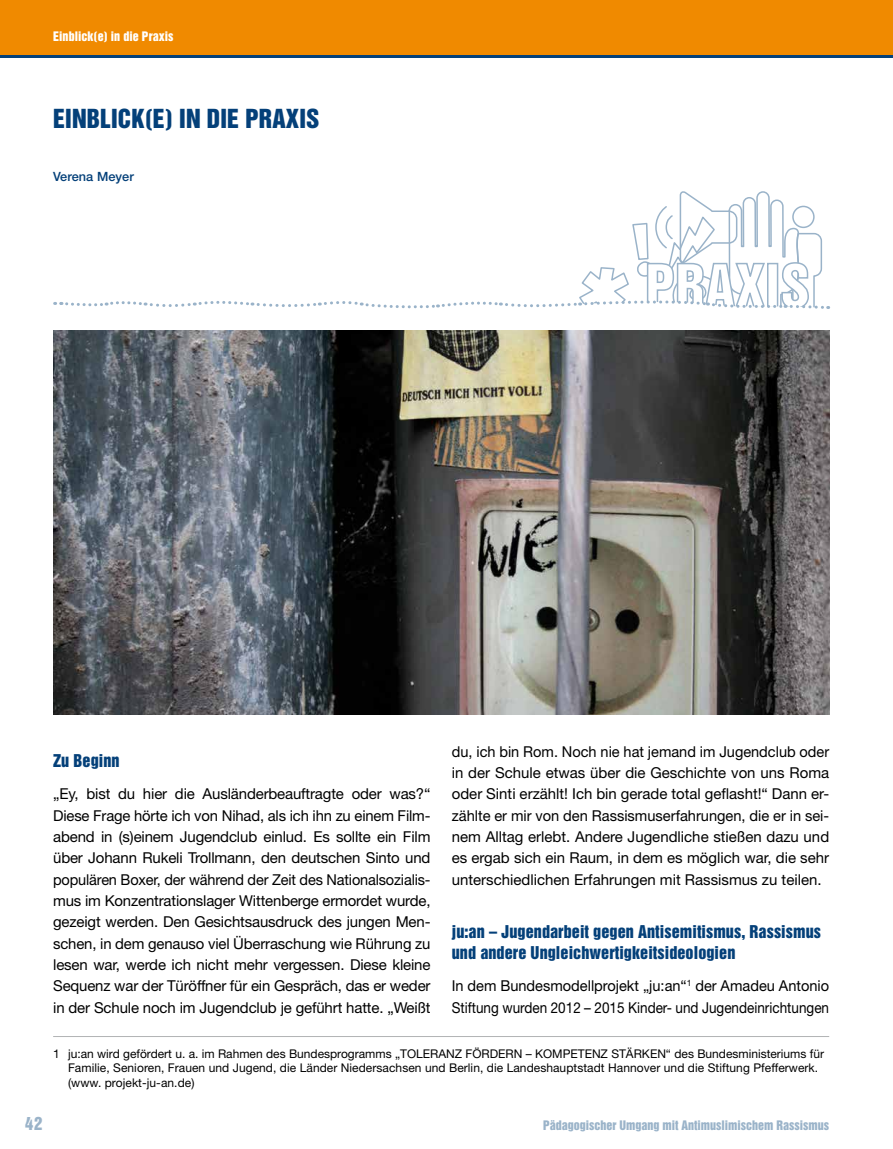
<style>
.page{position:relative;width:893px;height:1149px;background:#fff}
.page>*{position:absolute;margin:0;border:0;box-sizing:border-box;transform-origin:0 0}
.t1{font:24px "Helvetica Inserat LT";letter-spacing:.005em;color:#044079}
.t2{font:16.5px "Helvetica Inserat LT";color:#9ab3c9}
.t3{font:16.2px/21px "Helvetica Inserat LT";letter-spacing:.005em;color:#044079}
.t4{font:15px/21.3px "Helvetica Neue LT";color:#000;text-align:justify}
.t5{font:500 12.75px "Helvetica Neue LT";letter-spacing:.005em;color:#044079}
.t6{font:12px/14.7px "Helvetica Neue LT";letter-spacing:.005em;color:#000}
.t7{font:12px "Helvetica Inserat LT";color:#9ab3c9}
.t8{font:12px "Helvetica Inserat LT";letter-spacing:.005em;color:#fff}
</style>
<div class="page">
<svg style="left:55px;top:191px;width:774px;height:118px"></svg>
<img style="left:53px;top:330px;width:776px;height:383px">
<hr style="left:53px;top:1035px;width:776px;height:1px;background:#b1b3b4">
<div style="left:0;top:0;width:893px;height:56px;background:#f08a00"></div>
<hr style="left:0;top:55px;width:893px;height:2px;background:#044079">
<p class="t8" style="left:53px;top:29px;width:122px">Einblick(e) in die Praxis</p>
<h1 class="t1" style="left:53px;top:104px;width:268px">EINBLICK(E) IN DIE PRAXIS</h1>
<p class="t5" style="left:53px;top:169px;width:82px">Verena Meyer</p>
<p class="t3" style="left:53px;top:750px;width:68px">Zu Beginn</p>
<p class="t4" style="left:53px;top:782px;width:379px">„Ey, bist du hier die Ausländerbeauftragte oder was?“ Diese Frage hörte ich von Nihad, als ich ihn zu einem Film&shy;abend in (s)einem Jugendclub einlud. Es sollte ein Film über Johann Rukeli Trollmann, den deutschen Sinto und populären Boxer, der während der Zeit des Nationalsozialis&shy;mus im Konzentrationslager Wittenberge ermordet wurde, gezeigt werden. Den Gesichtsausdruck des jungen Men&shy;schen, in dem genauso viel Überraschung wie Rührung zu lesen war, werde ich nicht mehr vergessen. Diese kleine Sequenz war der Türöffner für ein Gespräch, das er weder in der Schule noch im Jugendclub je geführt hatte. „Weißt</p>
<p class="t4" style="left:452px;top:740px;width:379px">du, ich bin Rom. Noch nie hat jemand im Jugendclub oder in der Schule etwas über die Geschichte von uns Roma oder Sinti erzählt! Ich bin gerade total geflasht!“ Dann er&shy;zählte er mir von den Rassismuserfahrungen, die er in sei&shy;nem Alltag erlebt. Andere Jugendliche stießen dazu und es ergab sich ein Raum, in dem es möglich war, die sehr unterschiedlichen Erfahrungen mit Rassismus zu teilen.</p>
<p class="t3" style="left:452px;top:921px;width:371px">ju:an – Jugendarbeit gegen Antisemitismus, Rassismus und andere Ungleichwertigkeitsideologien</p>
<p class="t4" style="left:452px;top:974px;width:379px">In dem Bundesmodellprojekt „ju:an“<sup>1</sup> der Amadeu Antonio<br>Stiftung wurden 2012 – 2015 Kinder- und Jugendeinrichtungen</p>
<p class="t6" style="left:68px;top:1045px;width:757px;text-indent:-15px">1 ju:an wird gefördert u. a. im Rahmen des Bundesprogramms „TOLERANZ FÖRDERN – KOMPETENZ STÄRKEN“ des Bundesministeriums für<br>Familie, Senioren, Frauen und Jugend, die Länder Niedersachsen und Berlin, die Landeshauptstadt Hannover und die Stiftung Pfefferwerk. (www. projekt-ju-an.de)</p>
<p class="t2" style="left:25px;top:1112px;width:19px">42</p>
<p class="t7" style="left:543px;top:1117px;width:288px">Pädagogischer Umgang mit Antimuslimischem Rassismus</p>
</div>
